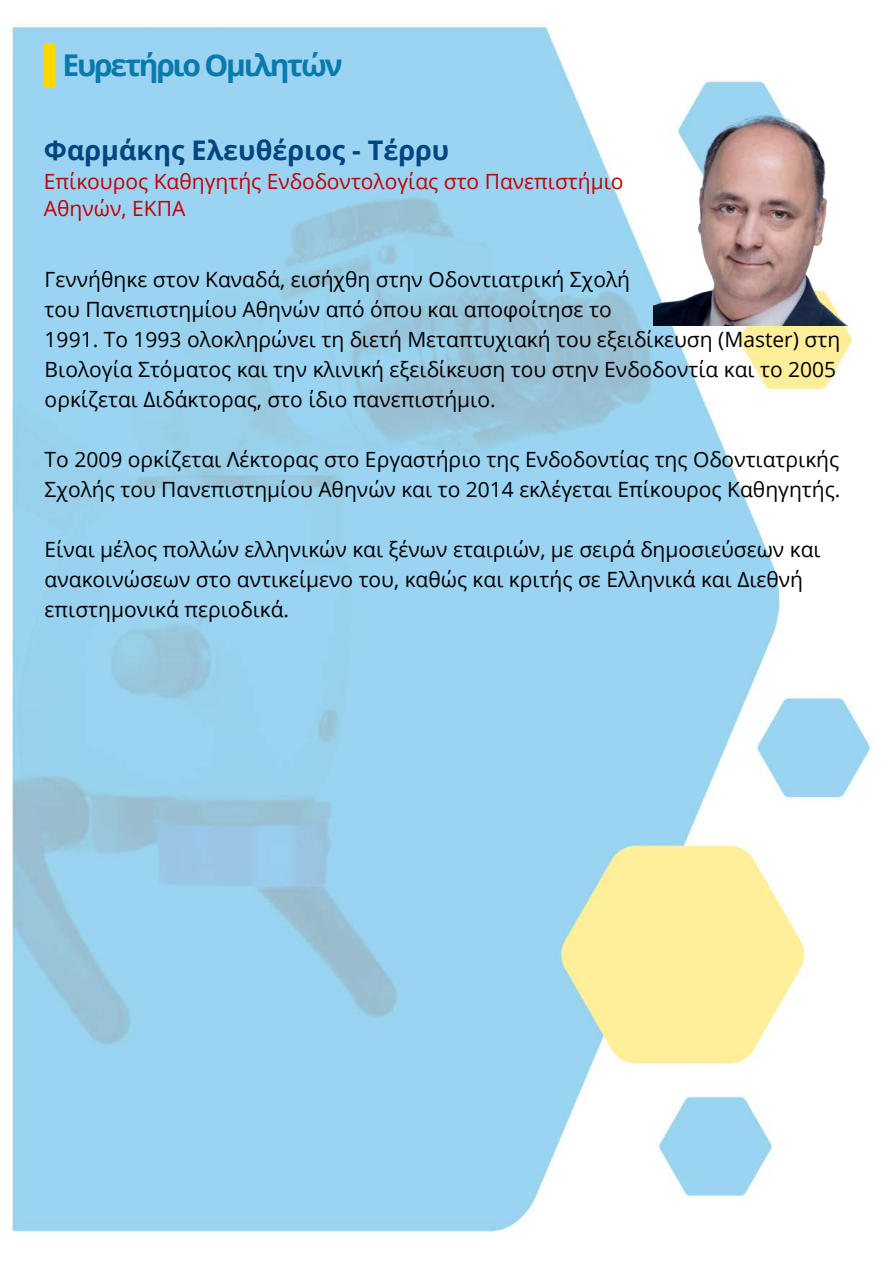
<style>
.page{position:relative;width:893px;height:1263px;background:#fff}
.page>*{position:absolute;margin:0;border:0;box-sizing:border-box;transform-origin:0 0}
.t1{font:700 30px "Open Sans";letter-spacing:-.075em;color:#097aab}
.t2{font:700 27px "Open Sans";color:#004580}
.t3{font:21px/30px "Open Sans";color:#000}
.t4{font:21px/27px "Open Sans";color:#c00101}
</style>
<div class="page">
<img style="left:11px;top:26px;width:865px;height:1207px">
<img style="left:654px;top:114px;width:194px;height:212px">
<div style="left:44px;top:43px;width:10px;height:45px;background:#ffd700"></div>
<h1 class="t1" style="left:63px;top:44px;width:281px">Ευρετήριο Ομιλητών</h1>
<p class="t2" style="left:44px;top:131px;width:407px">Φαρμάκης Ελευθέριος - Τέρρυ</p>
<p class="t4" style="left:44px;top:167px;width:581px">Επίκουρος Καθηγητής Ενδοδοντολογίας στο Πανεπιστήμιο<br>Αθηνών, ΕΚΠΑ</p>
<p class="t3" style="left:45px;top:263px;width:797px">Γεννήθηκε στον Καναδά, εισήχθη στην Οδοντιατρική Σχολή<br>του Πανεπιστημίου Αθηνών από όπου και αποφοίτησε το<br>1991. Το 1993 ολοκληρώνει τη διετή Μεταπτυχιακή του εξειδίκευση (Master) στη Βιολογία Στόματος και την κλινική εξειδίκευση του στην Ενδοδοντία και το 2005 ορκίζεται Διδάκτορας, στο ίδιο πανεπιστήμιο.</p>
<p class="t3" style="left:45px;top:443px;width:797px">Το 2009 ορκίζεται Λέκτορας στο Εργαστήριο της Ενδοδοντίας της Οδοντιατρικής<br>Σχολής του Πανεπιστημίου Αθηνών και το 2014 εκλέγεται Επίκουρος Καθηγητής.</p>
<p class="t3" style="left:45px;top:533px;width:777px">Είναι μέλος πολλών ελληνικών και ξένων εταιριών, με σειρά δημοσιεύσεων και ανακοινώσεων στο αντικείμενο του, καθώς και κριτής σε Ελληνικά και Διεθνή επιστημονικά περιοδικά.</p>
</div>
